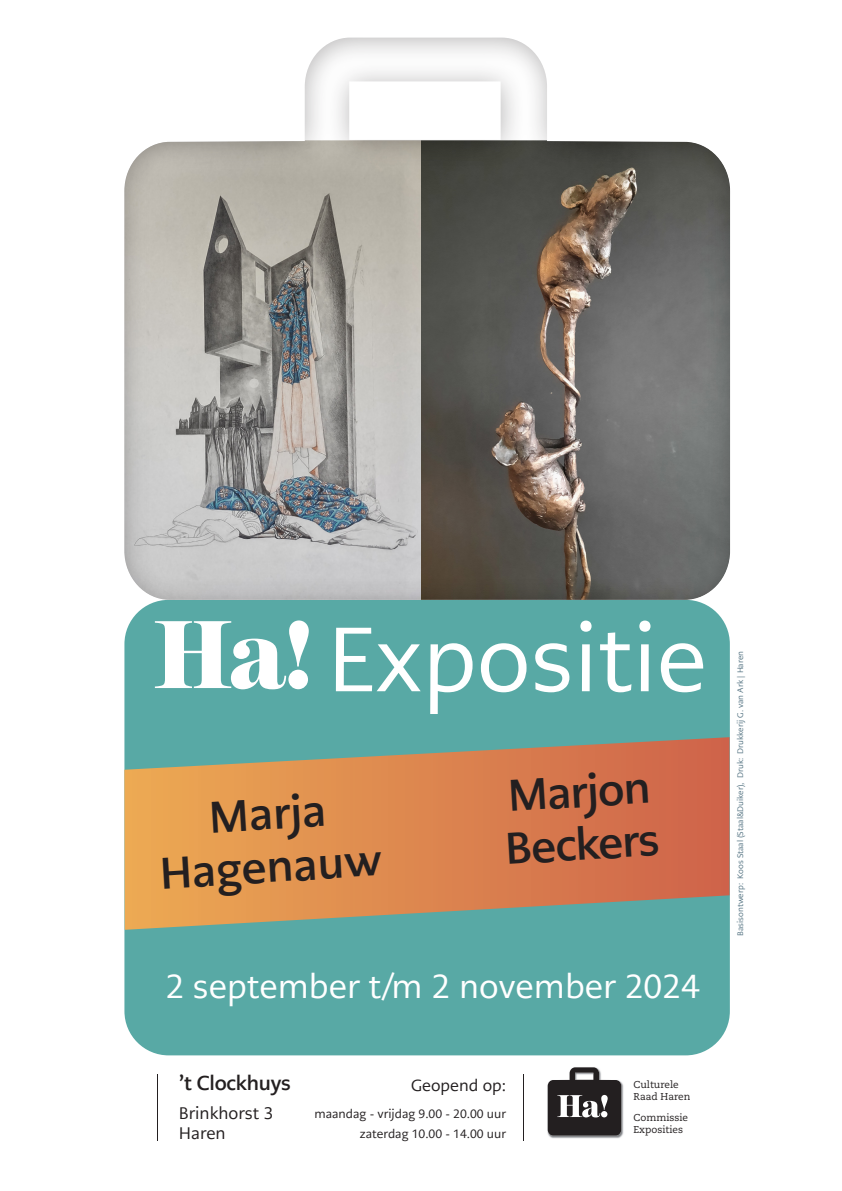
<style>
.page{position:relative;width:842px;height:1191px;background:#fff}
.page>*{position:absolute;margin:0;border:0;box-sizing:border-box;transform-origin:0 0}
.t1{font:90.7px "PMN Caecilia Sans Text";color:#fff}
.t2{font:700 43.9px "PMN Caecilia Sans Text";color:#231f20}
.t3{font:33px "PMN Caecilia Sans Text";color:#fff}
.t4{font:700 20px "PMN Caecilia Sans Text";letter-spacing:-.01em;color:#231f20}
.t5{font:16.6px "PMN Caecilia Sans Text";color:#231f20}
.t6{font:16px "PMN Caecilia Sans Text";color:#231f20}
.t7{font:12px "PMN Caecilia Sans Text";color:#231f20}
.t8{font:10px "Caecilia LT Std";color:#231f20}
.t9{font:8px "PMN Caecilia Sans Text";color:#547382}
</style>
<div class="page">
<div style="left:124px;top:600px;width:606px;height:455px;background:#58a9a5;border-radius:44px"></div>
<svg style="left:155px;top:620px;width:154px;height:69px"></svg>
<div style="left:123px;top:37px;width:608px;height:564px;background:#231f20;opacity:.34"></div>
<img style="left:547px;top:1081px;width:77px;height:57px">
<svg style="left:548px;top:1067px;width:73px;height:68px"></svg>
<hr style="left:523px;top:1074px;width:1px;height:66px;background:#231f20">
<hr style="left:157px;top:1074px;width:1px;height:66px;background:#231f20">
<svg style="left:124px;top:737px;width:605px;height:192px"></svg>
<p class="t1" style="left:327px;top:601px;width:382px">Expositie</p>
<p class="t2" style="left:207px;top:788px;width:119px;rotate:-3deg">Marja</p>
<p class="t2" style="left:158px;top:843px;width:224px;rotate:-3deg">Hagenauw</p>
<p class="t2" style="left:507px;top:766px;width:144px;rotate:-3deg">Marjon</p>
<p class="t2" style="left:504px;top:819px;width:156px;rotate:-3deg">Beckers</p>
<p class="t3" style="left:165px;top:965px;width:536px">2 september t/m 2 november 2024</p>
<p class="t4" style="left:179px;top:1070px;width:114px">’t Clockhuys</p>
<p class="t5" style="left:179px;top:1102px;width:96px">Brinkhorst 3</p>
<p class="t5" style="left:179px;top:1122px;width:48px">Haren</p>
<p class="t6" style="left:411px;top:1075px;width:96px">Geopend op:</p>
<p class="t7" style="left:314px;top:1106px;width:193px">maandag - vrijdag 9.00 - 20.00 uur</p>
<p class="t7" style="left:360px;top:1126px;width:148px">zaterdag 10.00 - 14.00 uur</p>
<p class="t8" style="left:633px;top:1078px;width:47px">Culturele</p>
<p class="t8" style="left:633px;top:1090px;width:58px">Raad Haren</p>
<p class="t8" style="left:633px;top:1111px;width:56px">Commissie</p>
<p class="t8" style="left:633px;top:1123px;width:51px">Exposities</p>
<p class="t9" style="left:735px;top:935px;width:286px;rotate:-90deg">Basisontwerp: Koos Staal (Staal&amp;Duiker), Druk: Drukkerij G. van Ark | Haren</p>
</div>
